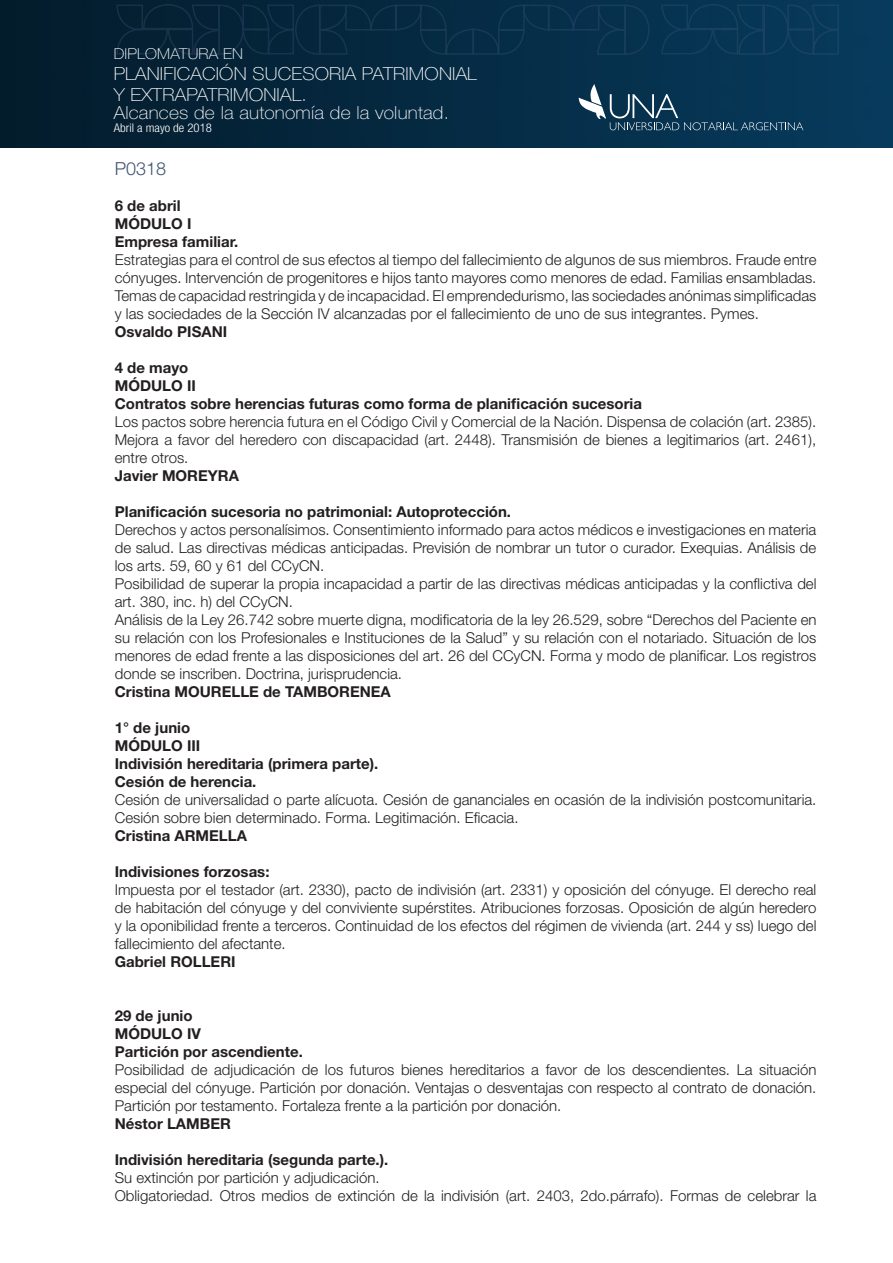
<style>
.page{position:relative;width:893px;height:1263px;background:#fff}
.page>*{position:absolute;margin:0;border:0;box-sizing:border-box;transform-origin:0 0}
.Texto_independiente{font:100 18px "Helvetica Neue";letter-spacing:.01em;color:#fff;scale:1.07 1}
.t1{font:300 18px "Helvetica Neue";color:#415472}
.t2{font:300 15px/18px "Helvetica Neue";color:#231f20;text-align:justify}
.t3{font:700 15px "Helvetica Neue";color:#231f20}
.Texto_independiente-2{font:100 15px "Helvetica Neue";letter-spacing:.01em;color:#fff;scale:1.07 1}
.Texto_independiente-3{font:300 condensed 12px "Helvetica Neue";color:#fff;scale:1.07 1}
</style>
<div class="page">
<img style="left:0;top:0;width:893px;height:147px">
<svg style="left:115px;top:3px;width:535px;height:53px;background:#072a41"></svg>
<svg style="left:660px;top:3px;width:180px;height:53px;background:#093756"></svg>
<svg style="left:579px;top:84px;width:224px;height:46px;background:#1d4661"></svg>
<p class="Texto_independiente-2" style="left:114px;top:45px;width:122px">DIPLOMATURA EN</p>
<p class="Texto_independiente" style="left:114px;top:63px;width:341px">PLANIFICACIÓN SUCESORIA PATRIMONIAL</p>
<p class="Texto_independiente" style="left:114px;top:84px;width:182px">Y EXTRAPATRIMONIAL.</p>
<p class="Texto_independiente" style="left:114px;top:102px;width:315px">Alcances de la autonomía de la voluntad.</p>
<p class="Texto_independiente-3" style="left:114px;top:121px;width:93px">Abril a mayo de 2018</p>
<p class="t1" style="left:115px;top:157px;width:53px">P0318</p>
<p class="t3" style="left:115px;top:196px;width:67px">6 de abril</p>
<p class="t3" style="left:115px;top:214px;width:78px">MÓDULO I</p>
<p class="t3" style="left:115px;top:232px;width:125px">Empresa familiar.</p>
<p class="t2" style="left:115px;top:250px;width:703px">Estrategias para el control de sus efectos al tiempo del fallecimiento de algunos de sus miembros. Fraude entre cónyuges. Intervención de progenitores e hijos tanto mayores como menores de edad. Familias ensambladas.<br>Temas de capacidad restringida y de incapacidad. El emprendedurismo, las sociedades anónimas simplificadas y las sociedades de la Sección IV alcanzadas por el fallecimiento de uno de sus integrantes. Pymes.</p>
<p class="t3" style="left:115px;top:322px;width:114px">Osvaldo PISANI</p>
<p class="t3" style="left:115px;top:358px;width:75px">4 de mayo</p>
<p class="t3" style="left:115px;top:376px;width:83px">MÓDULO II</p>
<p class="t3" style="left:115px;top:394px;width:529px">Contratos sobre herencias futuras como forma de planificación sucesoria</p>
<p class="t2" style="left:115px;top:412px;width:703px">Los pactos sobre herencia futura en el Código Civil y Comercial de la Nación. Dispensa de colación (art. 2385).<br>Mejora a favor del heredero con discapacidad (art. 2448). Transmisión de bienes a legitimarios (art. 2461), entre otros.</p>
<p class="t3" style="left:115px;top:466px;width:126px">Javier MOREYRA</p>
<p class="t3" style="left:115px;top:502px;width:398px">Planificación sucesoria no patrimonial: Autoprotección.</p>
<p class="t2" style="left:115px;top:520px;width:703px">Derechos y actos personalísimos. Consentimiento informado para actos médicos e investigaciones en materia de salud. Las directivas médicas anticipadas. Previsión de nombrar un tutor o curador. Exequias. Análisis de los arts. 59, 60 y 61 del CCyCN.</p>
<p class="t2" style="left:115px;top:574px;width:703px">Posibilidad de superar la propia incapacidad a partir de las directivas médicas anticipadas y la conflictiva del art. 380, inc. h) del CCyCN.</p>
<p class="t2" style="left:115px;top:610px;width:703px">Análisis de la Ley 26.742 sobre muerte digna, modificatoria de la ley 26.529, sobre “Derechos del Paciente en su relación con los Profesionales e Instituciones de la Salud” y su relación con el notariado. Situación de los menores de edad frente a las disposiciones del art. 26 del CCyCN. Forma y modo de planificar. Los registros donde se inscriben. Doctrina, jurisprudencia.</p>
<p class="t3" style="left:115px;top:682px;width:278px">Cristina MOURELLE de TAMBORENEA</p>
<p class="t3" style="left:115px;top:718px;width:77px">1° de junio</p>
<p class="t3" style="left:115px;top:736px;width:87px">MÓDULO III</p>
<p class="t3" style="left:115px;top:754px;width:265px">Indivisión hereditaria (primera parte).</p>
<p class="t3" style="left:115px;top:772px;width:143px">Cesión de herencia.</p>
<p class="t2" style="left:115px;top:790px;width:703px">Cesión de universalidad o parte alícuota. Cesión de gananciales en ocasión de la indivisión postcomunitaria.<br>Cesión sobre bien determinado. Forma. Legitimación. Eficacia.</p>
<p class="t3" style="left:115px;top:826px;width:134px">Cristina ARMELLA</p>
<p class="t3" style="left:115px;top:862px;width:156px">Indivisiones forzosas:</p>
<p class="t2" style="left:115px;top:880px;width:703px">Impuesta por el testador (art. 2330), pacto de indivisión (art. 2331) y oposición del cónyuge. El derecho real de habitación del cónyuge y del conviviente supérstites. Atribuciones forzosas. Oposición de algún heredero y la oponibilidad frente a terceros. Continuidad de los efectos del régimen de vivienda (art. 244 y ss) luego del fallecimiento del afectante.</p>
<p class="t3" style="left:115px;top:952px;width:122px">Gabriel ROLLERI</p>
<p class="t3" style="left:115px;top:1006px;width:79px">29 de junio</p>
<p class="t3" style="left:115px;top:1024px;width:88px">MÓDULO IV</p>
<p class="t3" style="left:115px;top:1042px;width:190px">Partición por ascendiente.</p>
<p class="t2" style="left:115px;top:1060px;width:703px">Posibilidad de adjudicación de los futuros bienes hereditarios a favor de los descendientes. La situación especial del cónyuge. Partición por donación. Ventajas o desventajas con respecto al contrato de donación.<br>Partición por testamento. Fortaleza frente a la partición por donación.</p>
<p class="t3" style="left:115px;top:1114px;width:118px">Néstor LAMBER</p>
<p class="t3" style="left:115px;top:1150px;width:275px">Indivisión hereditaria (segunda parte.).</p>
<p class="t2" style="left:115px;top:1168px;width:266px">Su extinción por partición y adjudicación.</p>
<p class="t2" style="left:115px;top:1186px;width:703px">Obligatoriedad. Otros medios de extinción de la indivisión (art. 2403, 2do.párrafo). Formas de celebrar la</p>
</div>
